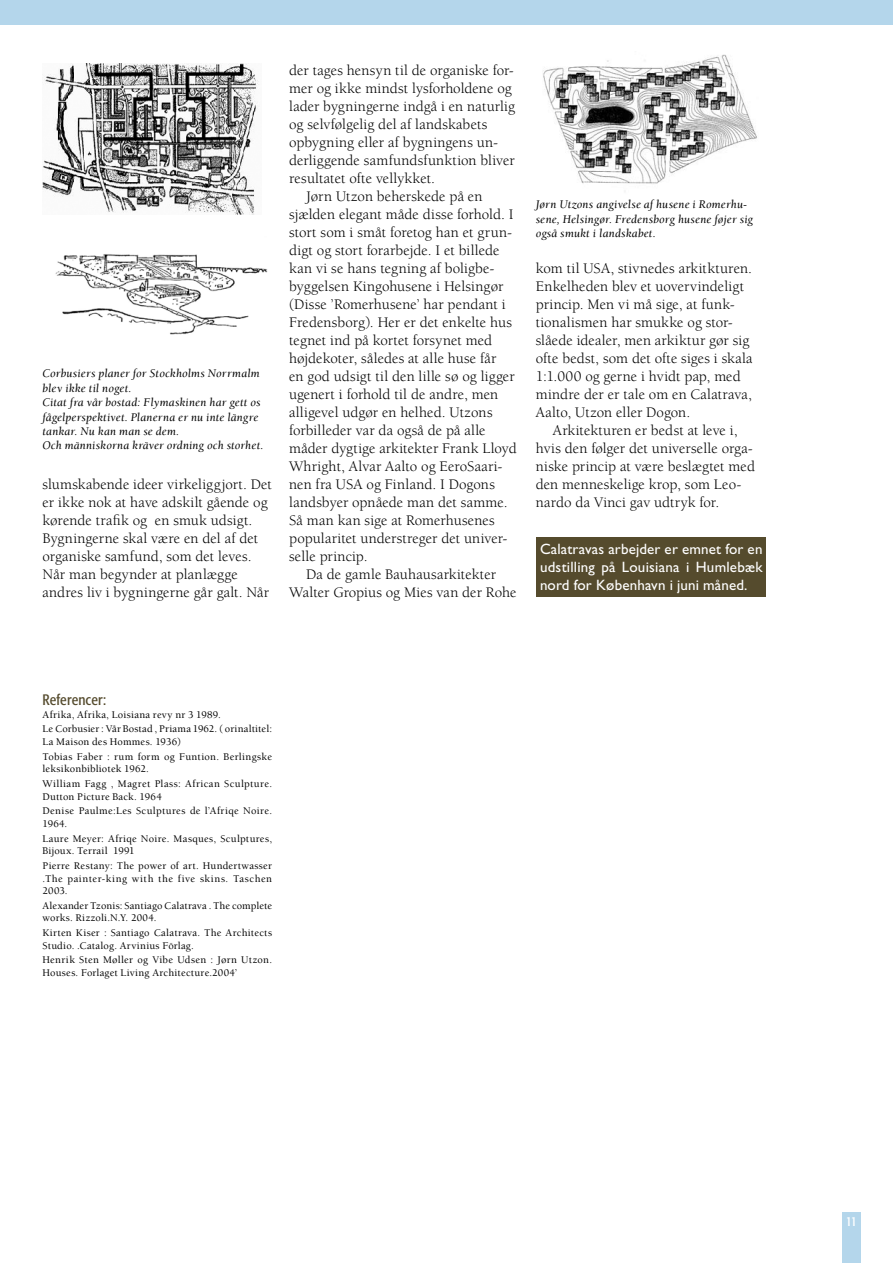
<style>
.page{position:relative;width:893px;height:1263px;background:#fff}
.page>*{position:absolute;margin:0;border:0;box-sizing:border-box;transform-origin:0 0}
.t1{font:15px/18px "Berkeley";letter-spacing:.005em;color:#000}
.t2{font:15px/18px "Gill Sans";letter-spacing:.01em;color:#fff;text-align:justify}
.t3{font:condensed 15px "Formata";letter-spacing:.005em;color:#554b2d}
.t4{font:condensed 13.5px "Formata";color:#fff}
.t5{font:italic 12px/14.4px "Berkeley";letter-spacing:.01em;color:#000}
.t6{font:500 10.5px/14.7px "Berkeley";letter-spacing:.025em;color:#000}
.t7{font:500 10.5px/12.6px "Berkeley";letter-spacing:.05em;color:#000}
</style>
<div class="page">
<div style="left:457px;top:0;width:436px;height:25px;background:#b4d6eb"></div>
<div style="left:0;top:0;width:457px;height:25px;background:#b4d6eb"></div>
<div style="left:536px;top:537px;width:229px;height:60px;background:#554b2d"></div>
<div style="left:842px;top:1212px;width:19px;height:51px;background:#b4d6eb"></div>
<img style="left:543px;top:54px;width:214px;height:147px">
<img style="left:43px;top:64px;width:216px;height:150px">
<img style="left:55px;top:254px;width:213px;height:81px">
<p class="t5" style="left:43px;top:367px;width:222px">Corbusiers planer for Stockholms Norrmalm blev ikke til noget.<br>Citat fra vår bostad: Flymaskinen har gett os fågelperspektivet. Planerna er nu inte längre tankar. Nu kan man se dem.<br>Och människorna kräver ordning och storhet.</p>
<p class="t1" style="left:43px;top:476px;width:231px">slumskabende ideer virkeliggjort. Det er ikke nok at have adskilt gående og kørende trafik og en smuk udsigt.<br>Bygningerne skal være en del af det organiske samfund, som det leves.<br>Når man begynder at planlægge andres liv i bygningerne går galt. Når</p>
<p class="t1" style="left:289px;top:62px;width:226px">der tages hensyn til de organiske for-</p>
<p class="t1" style="left:289px;top:80px;width:224px">mer og ikke mindst lysforholdene og</p>
<p class="t1" style="left:289px;top:98px;width:227px">lader bygningerne indgå i en naturlig</p>
<p class="t1" style="left:289px;top:116px;width:200px">og selvfølgelig del af landskabets</p>
<p class="t1" style="left:289px;top:134px;width:210px">opbygning eller af bygningens un-</p>
<p class="t1" style="left:289px;top:152px;width:227px">derliggende samfundsfunktion bliver</p>
<p class="t1" style="left:289px;top:170px;width:147px">resultatet ofte vellykket.</p>
<p class="t1" style="left:306px;top:188px;width:178px">Jørn Utzon beherskede på en</p>
<p class="t1" style="left:289px;top:206px;width:226px">sjælden elegant måde disse forhold. I</p>
<p class="t1" style="left:289px;top:224px;width:224px">stort som i småt foretog han et grun-</p>
<p class="t1" style="left:289px;top:242px;width:212px">digt og stort forarbejde. I et billede</p>
<p class="t1" style="left:289px;top:260px;width:207px">kan vi se hans tegning af boligbe-</p>
<p class="t1" style="left:289px;top:278px;width:216px">byggelsen Kingohusene i Helsingør</p>
<p class="t1" style="left:289px;top:296px;width:218px">(Disse ’Romerhusene’ har pendant i</p>
<p class="t1" style="left:289px;top:314px;width:224px">Fredensborg). Her er det enkelte hus</p>
<p class="t1" style="left:289px;top:332px;width:205px">tegnet ind på kortet forsynet med</p>
<p class="t1" style="left:289px;top:350px;width:209px">højdekoter, således at alle huse får</p>
<p class="t1" style="left:289px;top:368px;width:227px">en god udsigt til den lille sø og ligger</p>
<p class="t1" style="left:289px;top:386px;width:211px">ugenert i forhold til de andre, men</p>
<p class="t1" style="left:289px;top:404px;width:205px">alligevel udgør en helhed. Utzons</p>
<p class="t1" style="left:289px;top:422px;width:198px">forbilleder var da også de på alle</p>
<p class="t1" style="left:289px;top:440px;width:229px">måder dygtige arkitekter Frank Lloyd</p>
<p class="t1" style="left:289px;top:458px;width:215px">Whright, Alvar Aalto og EeroSaari-</p>
<p class="t1" style="left:289px;top:476px;width:207px">nen fra USA og Finland. I Dogons</p>
<p class="t1" style="left:289px;top:494px;width:220px">landsbyer opnåede man det samme.</p>
<p class="t1" style="left:289px;top:512px;width:207px">Så man kan sige at Romerhusenes</p>
<p class="t1" style="left:289px;top:530px;width:220px">popularitet understreger det univer-</p>
<p class="t1" style="left:289px;top:548px;width:80px">selle princip.</p>
<p class="t1" style="left:306px;top:566px;width:191px">Da de gamle Bauhausarkitekter</p>
<p class="t1" style="left:289px;top:584px;width:229px">Walter Gropius og Mies van der Rohe</p>
<p class="t5" style="left:536px;top:197px;width:219px">Jørn Utzons angivelse af husene i Romerhu&shy;sene, Helsingør. Fredensborg husene føjer sig også smukt i landskabet.</p>
<p class="t1" style="left:536px;top:260px;width:218px">kom til USA, stivnedes arkitkturen.<br>Enkelheden blev et uovervindeligt princip. Men vi må sige, at funk&shy;tionalismen har smukke og stor&shy;slåede idealer, men arkiktur gør sig ofte bedst, som det ofte siges i skala 1:1.000 og gerne i hvidt pap, med mindre der er tale om en Calatrava, Aalto, Utzon eller Dogon.</p>
<p class="t1" style="left:536px;top:422px;width:221px;text-indent:17px">Arkitekturen er bedst at leve i, hvis den følger det universelle orga&shy;niske princip at være beslægtet med den menneskelige krop, som Leo&shy;nardo da Vinci gav udtryk for.</p>
<p class="t2" style="left:540px;top:540px;width:224px">Calatravas arbejder er emnet for en udstilling på Louisiana i Humlebæk nord for København i juni måned.</p>
<p class="t3" style="left:43px;top:691px;width:65px">Referencer:</p>
<p class="t6" style="left:43px;top:707px;width:231px">Afrika, Afrika, Loisiana revy nr 3 1989.<br>Le Corbusier : Vår Bostad , Priama 1962. ( orinaltitel:</p>
<p class="t6" style="left:43px;top:735px;width:231px">La Maison des Hommes. 1936)<br>Tobias Faber : rum form og Funtion. Berlingske</p>
<p class="t6" style="left:43px;top:762px;width:231px">leksikonbibliotek 1962.<br>William Fagg , Magret Plass: African Sculpture.</p>
<p class="t6" style="left:43px;top:789px;width:231px">Dutton Picture Back. 1964<br>Denise Paulme:Les Sculptures de l’Afriqe Noire.</p>
<p class="t6" style="left:43px;top:816px;width:231px">1964.<br>Laure Meyer: Afriqe Noire. Masques, Sculptures,</p>
<p class="t6" style="left:43px;top:844px;width:231px">Bijoux. Terrail 1991<br>Pierre Restany: The power of art. Hundertwasser</p>
<p class="t7" style="left:43px;top:872px;width:231px">.The painter-king with the five skins. Taschen<br>2003.</p>
<p class="t6" style="left:43px;top:899px;width:231px;line-height:12.6px">Alexander Tzonis: Santiago Calatrava . The complete works. Rizzoli.N.Y. 2004.</p>
<p class="t6" style="left:43px;top:927px;width:231px;line-height:12.6px">Kirten Kiser : Santiago Calatrava. The Architects<br>Studio. .Catalog. Arvinius Förlag.</p>
<p class="t6" style="left:43px;top:954px;width:231px;line-height:12.6px">Henrik Sten Møller og Vibe Udsen : Jørn Utzon.<br>Houses. Forlaget Living Architecture.2004’</p>
<p class="t4" style="left:846px;top:1213px;width:13px">11</p>
</div>
